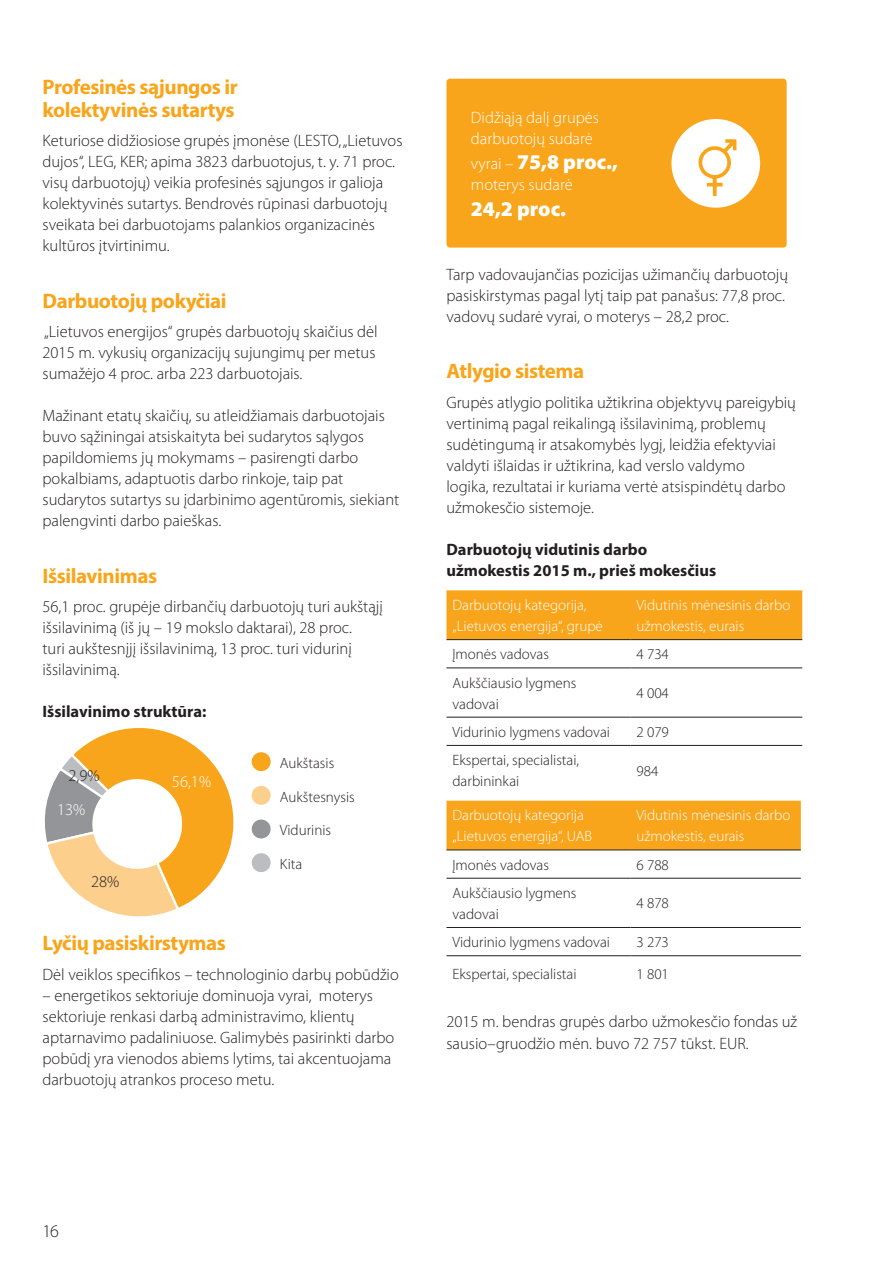
<style>
.page{position:relative;width:893px;height:1263px;background:#fff}
.page>*{position:absolute;margin:0;border:0;box-sizing:border-box;transform-origin:0 0}
.t1{font:700 21px/22.5px "Myriad Pro";letter-spacing:-.02em;color:#f9a51b}
.t2{font:900 21px "Myriad Pro";color:#fff}
.t3{font:300 18px "Myriad Pro";color:#231f20}
.t4{font:300 16.5px/21px "Myriad Pro";color:#231f20}
.t5{font:700 16.5px/21px "Myriad Pro";color:#231f20}
.t6{font:300 16.5px/21px "Myriad Pro";color:#fff}
.t7{font:300 15px/21px "Myriad Pro";color:#231f20}
.t8{font:300 15px/21px "Myriad Pro";color:#fff}
.s1{font-weight:300;font-size:16.5px}
</style>
<div class="page">
<div style="left:446px;top:590px;width:356px;height:49px;background:#f9a51b"></div>
<hr style="left:446px;top:639px;width:184px;height:1px;background:#231f20">
<hr style="left:630px;top:639px;width:172px;height:1px;background:#231f20">
<hr style="left:446px;top:667px;width:184px;height:1px;background:#231f20">
<hr style="left:630px;top:667px;width:172px;height:1px;background:#231f20">
<hr style="left:446px;top:717px;width:184px;height:1px;background:#231f20">
<hr style="left:630px;top:717px;width:172px;height:1px;background:#231f20">
<hr style="left:446px;top:745px;width:184px;height:1px;background:#231f20">
<hr style="left:630px;top:745px;width:172px;height:1px;background:#231f20">
<div style="left:446px;top:801px;width:355px;height:48px;background:#f9a51b"></div>
<hr style="left:446px;top:849px;width:184px;height:1px;background:#231f20">
<hr style="left:630px;top:849px;width:171px;height:1px;background:#231f20">
<hr style="left:446px;top:878px;width:184px;height:1px;background:#231f20">
<hr style="left:630px;top:878px;width:171px;height:1px;background:#231f20">
<hr style="left:446px;top:927px;width:184px;height:1px;background:#231f20">
<hr style="left:630px;top:927px;width:171px;height:1px;background:#231f20">
<hr style="left:446px;top:955px;width:184px;height:1px;background:#231f20">
<hr style="left:630px;top:955px;width:171px;height:1px;background:#231f20">
<div style="left:446px;top:79px;width:341px;height:169px;background:#f9a51b;border-radius:4px"></div>
<div style="left:671px;top:119px;width:89px;height:89px;background:#fff;border-radius:50%"></div>
<svg style="left:698px;top:139px;width:38px;height:57px"></svg>
<svg style="left:44px;top:728px;width:190px;height:189px"></svg>
<div style="left:251px;top:751px;width:21px;height:21px;background:#f9a51b;border-radius:50%"></div>
<div style="left:249px;top:750px;width:24px;height:23px;border:2px solid #fff;border-radius:50%"></div>
<div style="left:251px;top:785px;width:21px;height:21px;background:#fdcf8c;border-radius:50%"></div>
<div style="left:249px;top:783px;width:24px;height:24px;border:2px solid #fff;border-radius:50%"></div>
<svg style="left:251px;top:818px;width:21px;height:22px"></svg>
<div style="left:249px;top:817px;width:24px;height:24px;border:2px solid #fff;border-radius:50%"></div>
<div style="left:251px;top:852px;width:21px;height:21px;background:#bcbdc0;border-radius:50%"></div>
<div style="left:249px;top:851px;width:24px;height:23px;border:2px solid #fff;border-radius:50%"></div>
<p class="t1" style="left:43px;top:75px;width:197px">Profesinės sąjungos ir kolektyvinės sutartys</p>
<p class="t4" style="left:43px;top:131px;width:361px">Keturiose didžiosiose grupės įmonėse (LESTO, „Lietuvos dujos“, LEG, KER; apima 3823 darbuotojus, t. y. 71 proc. visų darbuotojų) veikia profesinės sąjungos ir galioja kolektyvinės sutartys. Bendrovės rūpinasi darbuotojų sveikata bei darbuotojams palankios organizacinės kultūros įtvirtinimu.</p>
<p class="t1" style="left:43px;top:289px;width:186px">Darbuotojų pokyčiai</p>
<p class="t4" style="left:43px;top:321px;width:337px">„Lietuvos energijos“ grupės darbuotojų skaičius dėl<br>2015 m. vykusių organizacijų sujungimų per metus sumažėjo 4 proc. arba 223 darbuotojais.</p>
<p class="t4" style="left:43px;top:405px;width:358px">Mažinant etatų skaičių, su atleidžiamais darbuotojais buvo sąžiningai atsiskaityta bei sudarytos sąlygos papildomiems jų mokymams – pasirengti darbo pokalbiams, adaptuotis darbo rinkoje, taip pat sudarytos sutartys su įdarbinimo agentūromis, siekiant palengvinti darbo paieškas.</p>
<p class="t1" style="left:43px;top:563px;width:116px">Išsilavinimas</p>
<p class="t4" style="left:43px;top:596px;width:342px">56,1 proc. grupėje dirbančių darbuotojų turi aukštąjį išsilavinimą (iš jų – 19 mokslo daktarai), 28 proc.<br>turi aukštesnįjį išsilavinimą, 13 proc. turi vidurinį išsilavinimą.</p>
<p class="t5" style="left:43px;top:700px;width:165px">Išsilavinimo struktūra:</p>
<p class="t4" style="left:69px;top:765px;width:33px">2,9%</p>
<p class="t6" style="left:57px;top:799px;width:30px">13%</p>
<p class="t4" style="left:91px;top:871px;width:30px">28%</p>
<p class="t6" style="left:172px;top:771px;width:41px">56,1%</p>
<p class="t7" style="left:280px;top:753px;width:56px">Aukštasis</p>
<p class="t7" style="left:280px;top:786px;width:76px">Aukštesnysis</p>
<p class="t7" style="left:280px;top:820px;width:53px">Vidurinis</p>
<p class="t7" style="left:280px;top:854px;width:24px">Kita</p>
<p class="t1" style="left:43px;top:931px;width:185px">Lyčių pasiskirstymas</p>
<p class="t4" style="left:43px;top:964px;width:358px">Dėl veiklos specifikos – technologinio darbų pobūdžio</p>
<p class="t4" style="left:43px;top:985px;width:353px">– energetikos sektoriuje dominuoja vyrai, moterys sektoriuje renkasi darbą administravimo, klientų aptarnavimo padaliniuose. Galimybės pasirinkti darbo pobūdį yra vienodos abiems lytims, tai akcentuojama darbuotojų atrankos proceso metu.</p>
<p class="t6" style="left:471px;top:107px;width:130px">Didžiąją dalį grupės darbuotojų sudarė</p>
<p class="t2" style="left:471px;top:150px;width:149px"><span class="s1">vyrai –</span> 75,8 proc.,</p>
<p class="t6" style="left:471px;top:175px;width:103px">moterys sudarė</p>
<p class="t2" style="left:471px;top:197px;width:97px">24,2 proc.</p>
<p class="t4" style="left:446px;top:264px;width:343px">Tarp vadovaujančias pozicijas užimančių darbuotojų pasiskirstymas pagal lytį taip pat panašus: 77,8 proc. vadovų sudarė vyrai, o moterys – 28,2 proc.</p>
<p class="t1" style="left:446px;top:359px;width:139px">Atlygio sistema</p>
<p class="t4" style="left:446px;top:392px;width:351px">Grupės atlygio politika užtikrina objektyvų pareigybių vertinimą pagal reikalingą išsilavinimą, problemų sudėtingumą ir atsakomybės lygį, leidžia efektyviai valdyti išlaidas ir užtikrina, kad verslo valdymo<br>logika, rezultatai ir kuriama vertė atsispindėtų darbo užmokesčio sistemoje.</p>
<p class="t5" style="left:446px;top:538px;width:271px">Darbuotojų vidutinis darbo užmokestis 2015 m., prieš mokesčius</p>
<p class="t8" style="left:452px;top:595px;width:152px">Darbuotojų kategorija, „Lietuvos energija“, grupė</p>
<p class="t8" style="left:636px;top:595px;width:156px">Vidutinis mėnesinis darbo užmokestis, eurais</p>
<p class="t7" style="left:452px;top:644px;width:98px">Įmonės vadovas</p>
<p class="t7" style="left:636px;top:644px;width:34px">4 734</p>
<p class="t7" style="left:452px;top:672px;width:126px">Aukščiausio lygmens vadovai</p>
<p class="t7" style="left:636px;top:683px;width:34px">4 004</p>
<p class="t7" style="left:452px;top:722px;width:159px">Vidurinio lygmens vadovai</p>
<p class="t7" style="left:636px;top:722px;width:34px">2 079</p>
<p class="t7" style="left:452px;top:750px;width:128px">Ekspertai, specialistai, darbininkai</p>
<p class="t7" style="left:636px;top:760px;width:23px">984</p>
<p class="t8" style="left:452px;top:805px;width:141px">Darbuotojų kategorija „Lietuvos energija“, UAB</p>
<p class="t8" style="left:636px;top:805px;width:156px">Vidutinis mėnesinis darbo užmokestis, eurais</p>
<p class="t7" style="left:452px;top:854px;width:98px">Įmonės vadovas</p>
<p class="t7" style="left:636px;top:854px;width:34px">6 788</p>
<p class="t7" style="left:452px;top:883px;width:126px">Aukščiausio lygmens vadovai</p>
<p class="t7" style="left:636px;top:893px;width:34px">4 878</p>
<p class="t7" style="left:452px;top:932px;width:159px">Vidurinio lygmens vadovai</p>
<p class="t7" style="left:636px;top:932px;width:34px">3 273</p>
<p class="t7" style="left:452px;top:963px;width:126px">Ekspertai, specialistai</p>
<p class="t7" style="left:636px;top:963px;width:34px">1 801</p>
<p class="t4" style="left:446px;top:1010px;width:352px;line-height:22.5px">2015 m. bendras grupės darbo užmokesčio fondas už sausio–gruodžio mėn. buvo 72 757 tūkst. EUR.</p>
<p class="t3" style="left:43px;top:1221px;width:18px">16</p>
</div>
